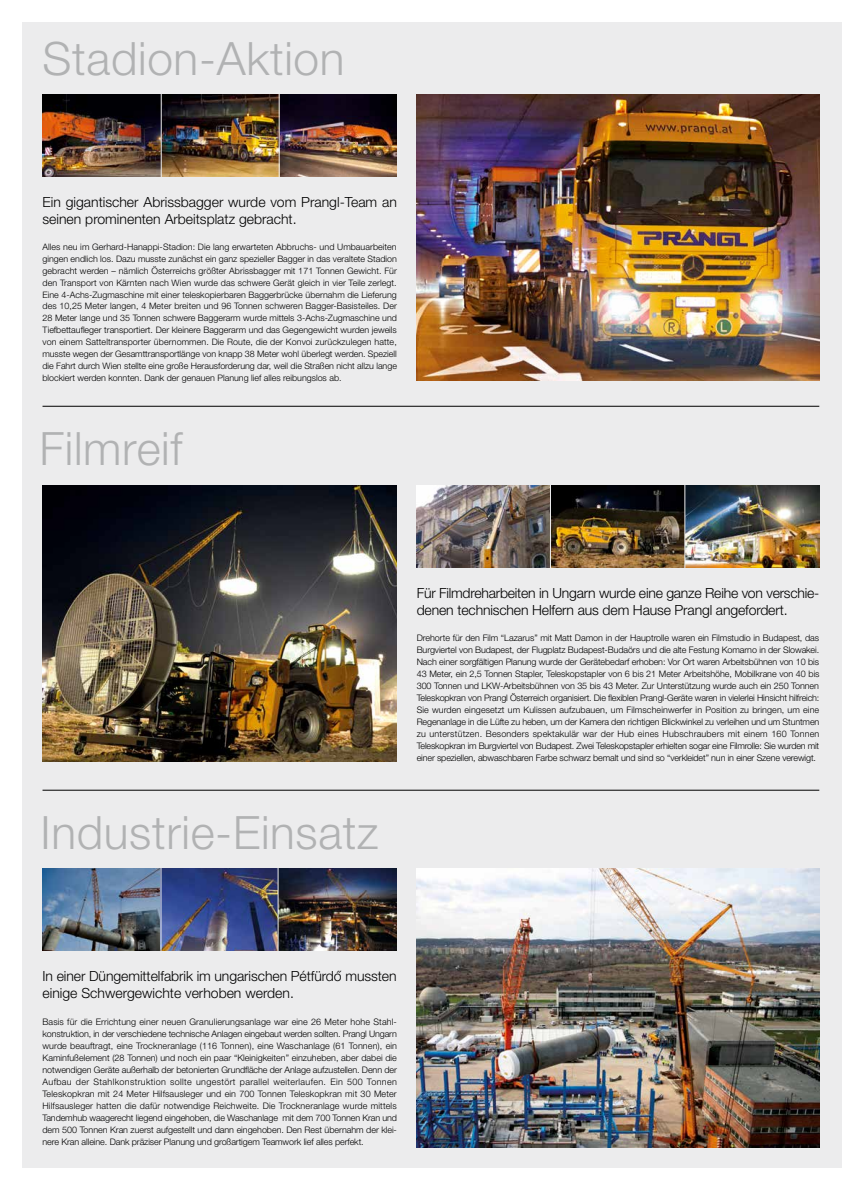
<style>
.page{position:relative;width:842px;height:1191px;background:#fff}
.page>*{position:absolute;margin:0;border:0;box-sizing:border-box;transform-origin:0 0}
.t1{font:300 46px "Helvetica Neue LT Std";letter-spacing:.015em;color:#b1b2b3}
.t2{font:300 14px/16.8px "Helvetica Neue LT Std";letter-spacing:-.005em;color:#000}
.t3{font:300 9px/12px "Helvetica Neue LT Std";letter-spacing:-.005em;color:#000;text-align:justify}
.t4{font:300 8.9px/11.9px "Helvetica Neue LT Std";color:#000;text-align:justify}
</style>
<div class="page">
<div style="left:23px;top:23px;width:819px;height:1145px;background:#ececed"></div>
<img style="left:417px;top:95px;width:402px;height:286px">
<img style="left:162px;top:95px;width:235px;height:82px">
<img style="left:43px;top:95px;width:118px;height:82px">
<img style="left:417px;top:485px;width:402px;height:82px">
<img style="left:43px;top:485px;width:354px;height:276px">
<img style="left:417px;top:868px;width:402px;height:279px">
<hr style="left:43px;top:406px;width:776px;height:1px;background:#000">
<hr style="left:43px;top:790px;width:776px;height:1px;background:#000">
<hr style="left:684px;top:480px;width:1px;height:92px;background:#ececed">
<hr style="left:550px;top:480px;width:1px;height:92px;background:#ececed">
<hr style="left:279px;top:92px;width:1px;height:103px;background:#ececed">
<img style="left:43px;top:868px;width:353px;height:82px">
<hr style="left:160px;top:865px;width:1px;height:94px;background:#ececed">
<hr style="left:278px;top:865px;width:1px;height:94px;background:#ececed">
<h1 class="t1" style="left:43px;top:30px;width:304px">Stadion-Aktion</h1>
<h2 class="t2" style="left:43px;top:193px;width:356px">Ein gigantischer Abrissbagger wurde vom Prangl-Team an seinen prominenten Arbeitsplatz gebracht.</h2>
<p class="t4" style="left:43px;top:241px;width:356px">Alles neu im Gerhard-Hanappi-Stadion: Die lang erwarteten Abbruchs- und Umbauarbeiten gingen endlich los. Dazu musste zunächst ein ganz spezieller Bagger in das veraltete Stadion gebracht werden – nämlich Österreichs größter Abrissbagger mit 171 Tonnen Gewicht. Für den Transport von Kärnten nach Wien wurde das schwere Gerät gleich in vier Teile zerlegt.<br>Eine 4-Achs-Zugmaschine mit einer teleskopierbaren Baggerbrücke übernahm die Lieferung des 10,25 Meter langen, 4 Meter breiten und 96 Tonnen schweren Bagger-Basisteiles. Der 28 Meter lange und 35 Tonnen schwere Baggerarm wurde mittels 3-Achs-Zugmaschine und Tiefbettaufleger transportiert. Der kleinere Baggerarm und das Gegengewicht wurden jeweils von einem Satteltransporter übernommen. Die Route, die der Konvoi zurückzulegen hatte, musste wegen der Gesamttransportlänge von knapp 38 Meter wohl überlegt werden. Speziell die Fahrt durch Wien stellte eine große Herausforderung dar, weil die Straßen nicht allzu lange blockiert werden konnten. Dank der genauen Planung lief alles reibungslos ab.</p>
<h1 class="t1" style="left:40px;top:420px;width:144px">Filmreif</h1>
<h1 class="t1" style="left:40px;top:804px;width:340px">Industrie-Einsatz</h1>
<h2 class="t2" style="left:417px;top:584px;width:404px">Für Filmdreharbeiten in Ungarn wurde eine ganze Reihe von verschie&shy;denen technischen Helfern aus dem Hause Prangl angefordert.</h2>
<p class="t3" style="left:417px;top:632px;width:404px">Drehorte für den Film “Lazarus” mit Matt Damon in der Hauptrolle waren ein Filmstudio in Budapest, das Burgviertel von Budapest, der Flugplatz Budapest-Budaörs und die alte Festung Komarno in der Slowakei.<br>Nach einer sorgfältigen Planung wurde der Gerätebedarf erhoben: Vor Ort waren Arbeitsbühnen von 10 bis 43 Meter, ein 2,5 Tonnen Stapler, Teleskopstapler von 6 bis 21 Meter Arbeitshöhe, Mobilkrane von 40 bis 300 Tonnen und LKW-Arbeitsbühnen von 35 bis 43 Meter. Zur Unterstützung wurde auch ein 250 Tonnen Teleskopkran von Prangl Österreich organisiert. Die flexiblen Prangl-Geräte waren in vielerlei Hinsicht hilfreich:<br>Sie wurden eingesetzt um Kulissen aufzubauen, um Filmscheinwerfer in Position zu bringen, um eine Regenanlage in die Lüfte zu heben, um der Kamera den richtigen Blickwinkel zu verleihen und um Stuntmen zu unterstützen. Besonders spektakulär war der Hub eines Hubschraubers mit einem 160 Tonnen Teleskopkran im Burgviertel von Budapest. Zwei Teleskopstapler erhielten sogar eine Filmrolle: Sie wurden mit einer speziellen, abwaschbaren Farbe schwarz bemalt und sind so “verkleidet” nun in einer Szene verewigt.</p>
<h2 class="t2" style="left:43px;top:967px;width:356px">In einer Düngemittelfabrik im ungarischen Pétfürdó´ mussten einige Schwergewichte verhoben werden.</h2>
<p class="t3" style="left:43px;top:1015px;width:356px;text-align:left">Basis für die Errichtung einer neuen Granulierungsanlage war eine 26 Meter hohe Stahl&shy;konstruktion, in der verschiedene technische Anlagen eingebaut werden sollten. Prangl Ungarn wurde beauftragt, eine Trockneranlage (116 Tonnen), eine Waschanlage (61 Tonnen), ein Kaminfußelement (28 Tonnen) und noch ein paar “Kleinigkeiten” einzuheben, aber dabei die notwendigen Geräte außerhalb der betonierten Grundfläche der Anlage aufzustellen. Denn der Aufbau der Stahlkonstruktion sollte ungestört parallel weiterlaufen. Ein 500 Tonnen Teleskopkran mit 24 Meter Hilfsausleger und ein 700 Tonnen Teleskopkran mit 30 Meter Hilfsausleger hatten die dafür notwendige Reichweite. Die Trockneranlage wurde mittels Tandemhub waagerecht liegend eingehoben, die Waschanlage mit dem 700 Tonnen Kran und dem 500 Tonnen Kran zuerst aufgestellt und dann eingehoben. Den Rest übernahm der klei&shy;nere Kran alleine. Dank präziser Planung und großartigem Teamwork lief alles perfekt.</p>
</div>
